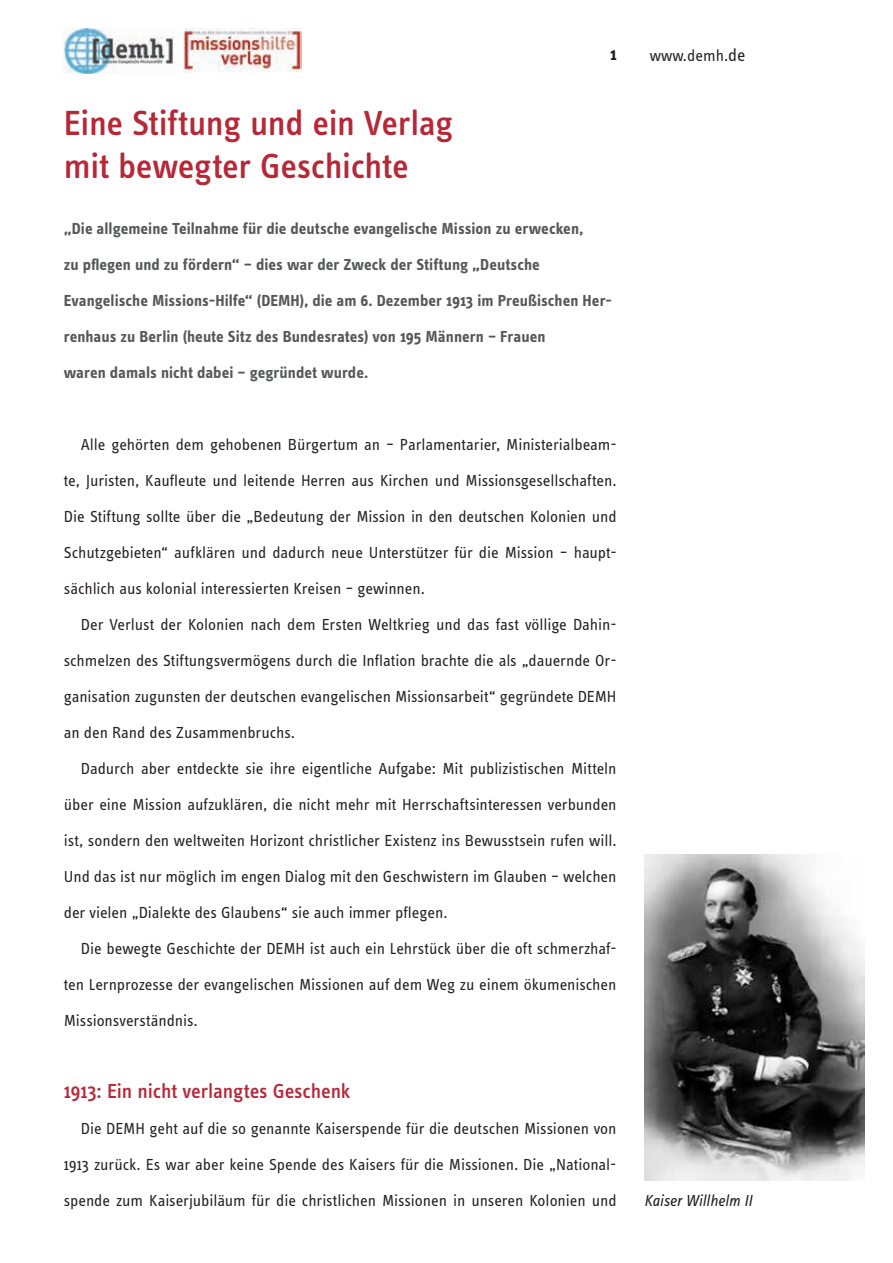
<style>
.page{position:relative;width:893px;height:1263px;background:#fff}
.page>*{position:absolute;margin:0;border:0;box-sizing:border-box;transform-origin:0 0}
.t1{font:500 36px/43.2px "Info OT Text";letter-spacing:-.01em;color:#b72837}
.t2{font:500 21px "Info OT Text";letter-spacing:-.005em;color:#b72837}
.t3{font:700 18px "Info OT Text";color:#231f20}
.t4{font:16.5px/36px "Info OT Text";letter-spacing:-.005em;color:#231f20;text-align:justify}
.t5{font:700 16.5px/36px "Info OT Text";letter-spacing:.005em;color:#57585a}
.t6{font:italic 16.5px "Info Text OT";letter-spacing:-.01em;color:#231f20}
.s1{font-size:18px}
</style>
<div class="page">
<img style="left:184px;top:29px;width:118px;height:44px">
<img style="left:64px;top:29px;width:110px;height:44px">
<img style="left:644px;top:855px;width:221px;height:325px">
<p class="t3" style="left:610px;top:43px;width:8px">1</p>
<p class="t4" style="left:650px;top:37px;width:97px">www.demh.<span class="s1">de</span></p>
<h1 class="t1" style="left:64px;top:100px;width:391px">Eine Stiftung und ein Verlag mit bewegter Geschichte</h1>
<p class="t5" style="left:64px;top:210px;width:550px">„Die allgemeine Teilnahme für die deutsche evangelische Mission zu erwecken,<br>zu pflegen und zu fördern“ – dies war der Zweck der Stiftung „Deutsche Evangelische Missions-Hilfe“ (DEMH), die am 6. Dezember 1913 im Preußischen Her&shy;renhaus zu Berlin (heute Sitz des Bundesrates) von 195 Männern – Frauen<br>waren damals nicht dabei – gegründet wurde.</p>
<p class="t4" style="left:64px;top:426px;width:554px;text-indent:17px">Alle gehörten dem gehobenen Bürgertum an – Parlamentarier, Ministerialbeam&shy;te, Juristen, Kaufleute und leitende Herren aus Kirchen und Missionsgesellschaften.<br>Die Stiftung sollte über die „Bedeutung der Mission in den deutschen Kolonien und Schutzgebieten“ aufklären und dadurch neue Unterstützer für die Mission – haupt&shy;sächlich aus kolonial interessierten Kreisen – gewinnen.</p>
<p class="t4" style="left:64px;top:606px;width:554px;text-indent:17px">Der Verlust der Kolonien nach dem Ersten Weltkrieg und das fast völlige Dahin&shy;schmelzen des Stiftungsvermögens durch die Inflation brachte die als „dauernde Or&shy;ganisation zugunsten der deutschen evangelischen Missionsarbeit“ gegründete DEMH an den Rand des Zusammenbruchs.</p>
<p class="t4" style="left:64px;top:750px;width:554px;text-indent:17px">Dadurch aber entdeckte sie ihre eigentliche Aufgabe: Mit publizistischen Mitteln über eine Mission aufzuklären, die nicht mehr mit Herrschaftsinteressen verbunden ist, sondern den weltweiten Horizont christlicher Existenz ins Bewusstsein rufen will.<br>Und das ist nur möglich im engen Dialog mit den Geschwistern im Glauben – welchen der vielen „Dialekte des Glaubens“ sie auch immer pflegen.</p>
<p class="t4" style="left:64px;top:930px;width:554px;text-indent:17px">Die bewegte Geschichte der DEMH ist auch ein Lehrstück über die oft schmerzhaf&shy;ten Lernprozesse der evangelischen Missionen auf dem Weg zu einem ökumenischen Missionsverständnis.</p>
<p class="t2" style="left:64px;top:1078px;width:288px">1913: Ein nicht verlangtes Geschenk</p>
<p class="t4" style="left:64px;top:1110px;width:554px;text-indent:17px">Die DEMH geht auf die so genannte Kaiserspende für die deutschen Missionen von 1913 zurück. Es war aber keine Spende des Kaisers für die Missionen. Die „National&shy;spende zum Kaiserjubiläum für die christlichen Missionen in unseren Kolonien und</p>
<p class="t6" style="left:644px;top:1191px;width:109px">Kaiser Willhelm II</p>
</div>
